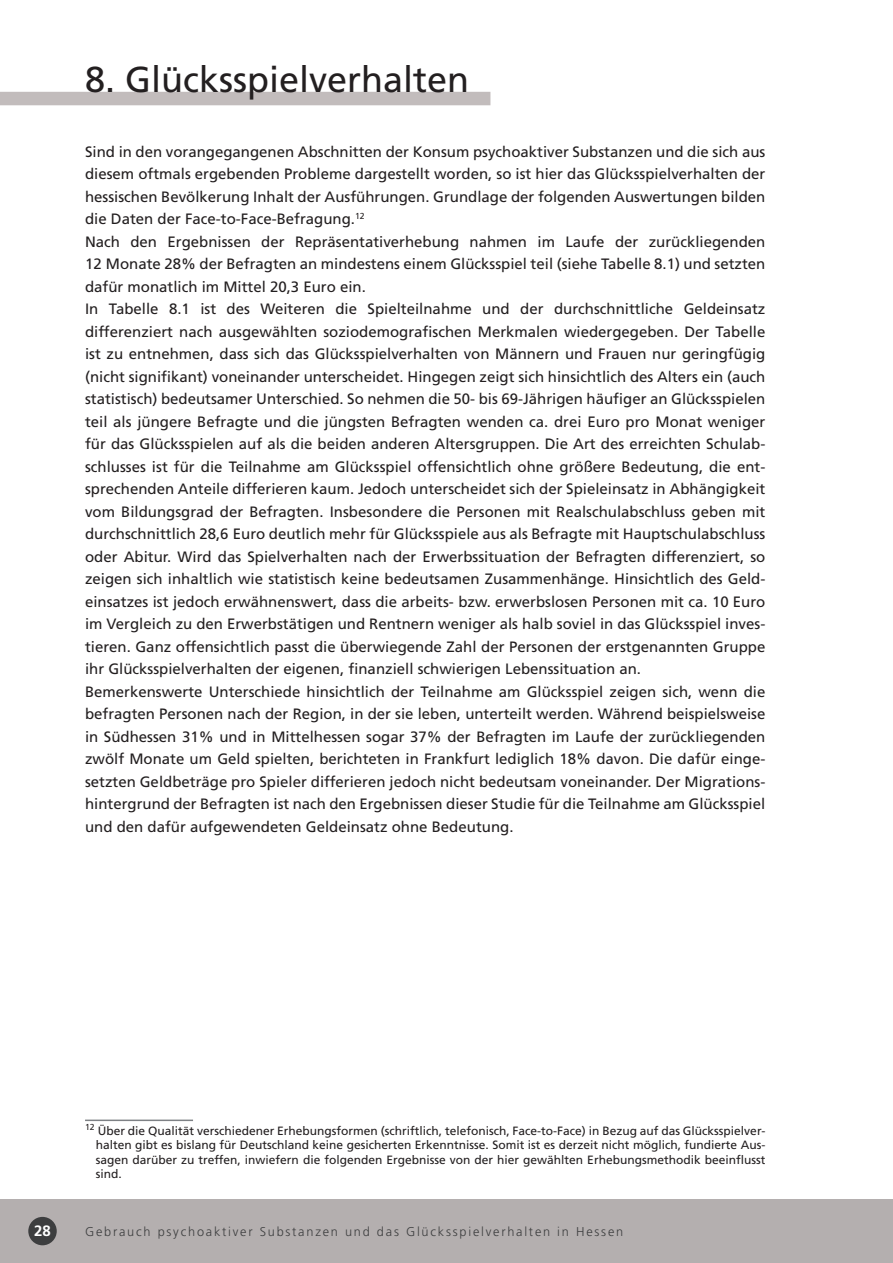
<style>
.page{position:relative;width:893px;height:1263px;background:#fff}
.page>*{position:absolute;margin:0;border:0;box-sizing:border-box;transform-origin:0 0}
.t1{font:36px "Frutiger";color:#231f20}
.t2{font:15px/22.5px "Frutiger";color:#231f20}
.t3{font:700 15px "Frutiger";color:#fff}
.t4{font:300 12.75px "Frutiger";letter-spacing:.14em;color:#3d3e3f}
.t5{font:12px/14.4px "Frutiger";color:#231f20;text-align:justify}
</style>
<div class="page">
<div style="left:0;top:1199px;width:893px;height:64px;background:#b4afaf"></div>
<div style="left:28px;top:1217px;width:29px;height:28px;background:#3d3e3f;border-radius:50%"></div>
<div style="left:0;top:92px;width:490px;height:13px;background:#c2bcbc"></div>
<hr style="left:85px;top:1119px;width:108px;height:2px;background:#7e8185">
<h1 class="t1" style="left:85px;top:58px;width:386px">8. Glücksspielverhalten</h1>
<p class="t2" style="left:85px;top:140px;width:682px">Sind in den vorangegangenen Abschnitten der Konsum psychoaktiver Substanzen und die sich aus diesem oftmals ergebenden Probleme dargestellt worden, so ist hier das Glücksspielverhalten der hessischen Bevölkerung Inhalt der Ausführungen. Grundlage der folgenden Auswertungen bilden die Daten der Face-to-Face-Befragung.<sup>12<br></sup>Nach den Ergebnissen der Repräsentativerhebung nahmen im Laufe der zurückliegenden 12 Monate 28% der Befragten an mindestens einem Glücksspiel teil (siehe Tabelle 8.1) und setzten dafür monatlich im Mittel 20,3 Euro ein.<br>In Tabelle 8.1 ist des Weiteren die Spielteilnahme und der durchschnittliche Geldeinsatz differenziert nach ausgewählten soziodemografischen Merkmalen wiedergegeben. Der Tabelle ist zu entnehmen, dass sich das Glücksspielverhalten von Männern und Frauen nur geringfügig (nicht signifikant) voneinander unterscheidet. Hingegen zeigt sich hinsichtlich des Alters ein (auch statistisch) bedeutsamer Unterschied. So nehmen die 50- bis 69-Jährigen häufiger an Glücksspielen teil als jüngere Befragte und die jüngsten Befragten wenden ca. drei Euro pro Monat weniger für das Glücksspielen auf als die beiden anderen Altersgruppen. Die Art des erreichten Schulab&shy;schlusses ist für die Teilnahme am Glücksspiel offensichtlich ohne größere Bedeutung, die ent&shy;sprechenden Anteile differieren kaum. Jedoch unterscheidet sich der Spieleinsatz in Abhängigkeit vom Bildungsgrad der Befragten. Insbesondere die Personen mit Realschulabschluss geben mit durchschnittlich 28,6 Euro deutlich mehr für Glücksspiele aus als Befragte mit Hauptschulabschluss oder Abitur. Wird das Spielverhalten nach der Erwerbssituation der Befragten differenziert, so zeigen sich inhaltlich wie statistisch keine bedeutsamen Zusammenhänge. Hinsichtlich des Geld&shy;einsatzes ist jedoch erwähnenswert, dass die arbeits- bzw. erwerbslosen Personen mit ca. 10 Euro im Vergleich zu den Erwerbstätigen und Rentnern weniger als halb soviel in das Glücksspiel inves&shy;tieren. Ganz offensichtlich passt die überwiegende Zahl der Personen der erstgenannten Gruppe ihr Glücksspielverhalten der eigenen, finanziell schwierigen Lebenssituation an.<br>Bemerkenswerte Unterschiede hinsichtlich der Teilnahme am Glücksspiel zeigen sich, wenn die befragten Personen nach der Region, in der sie leben, unterteilt werden. Während beispielsweise in Südhessen 31% und in Mittelhessen sogar 37% der Befragten im Laufe der zurückliegenden zwölf Monate um Geld spielten, berichteten in Frankfurt lediglich 18% davon. Die dafür einge&shy;setzten Geldbeträge pro Spieler differieren jedoch nicht bedeutsam voneinander. Der Migrations&shy;hintergrund der Befragten ist nach den Ergebnissen dieser Studie für die Teilnahme am Glücksspiel und den dafür aufgewendeten Geldeinsatz ohne Bedeutung.</p>
<p class="t5" style="left:96px;top:1123px;width:671px;text-indent:-11px"><sup>12</sup> Über die Qualität verschiedener Erhebungsformen (schriftlich, telefonisch, Face-to-Face) in Bezug auf das Glücksspielver&shy;halten gibt es bislang für Deutschland keine gesicherten Erkenntnisse. Somit ist es derzeit nicht möglich, fundierte Aus&shy;sagen darüber zu treffen, inwiefern die folgenden Ergebnisse von der hier gewählten Erhebungsmethodik beeinflusst sind.</p>
<p class="t3" style="left:34px;top:1222px;width:17px">28</p>
<p class="t4" style="left:85px;top:1224px;width:540px">Gebrauch psychoaktiver Substanzen und das Glücksspielverhalten in Hessen</p>
</div>
